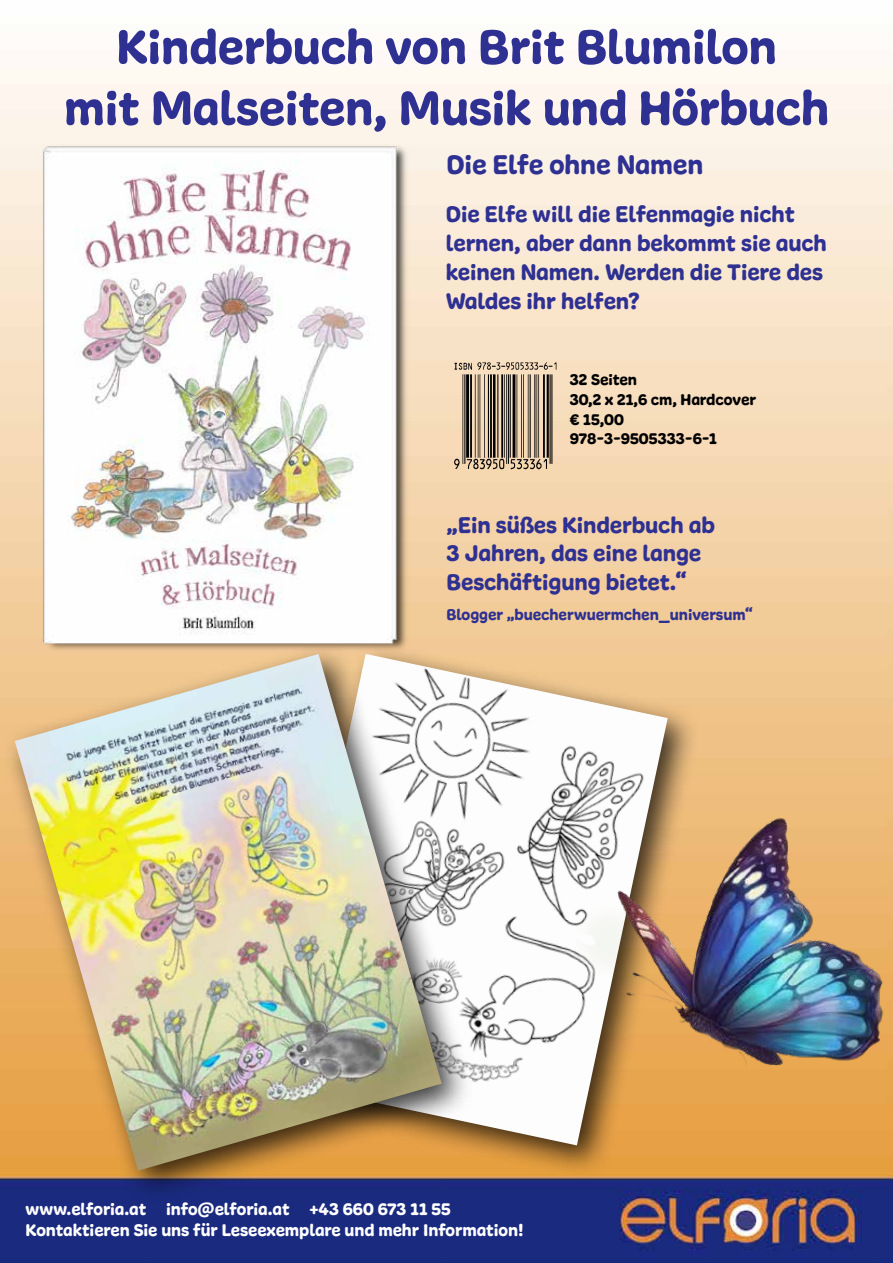
<style>
.page{position:relative;width:893px;height:1263px;background:#fff}
.page>*{position:absolute;margin:0;border:0;box-sizing:border-box;transform-origin:0 0}
.t1{font:51px/61.2px "Freude";color:#2e3092;text-align:center}
.t2{font:28.5px "Freude";color:#2e3092}
.t3{font:24px/28.8px "Freude";color:#2e3092}
.t4{font:18px/21.6px "Freude";color:#fff}
.t5{font:16.5px/19.8px "Freude";color:#000}
.t6{font:16.5px "Freude";color:#2e3092}
</style>
<div class="page">
<img style="left:0;top:67px;width:893px;height:1196px">
<img style="left:41px;top:142px;width:369px;height:501px">
<div style="left:263px;top:642px;width:437px;height:536px;background:#000;opacity:.75"></div>
<img style="left:474px;top:654px;width:194px;height:107px">
<div style="left:4px;top:643px;width:470px;height:559px;background:#000;opacity:.75"></div>
<img style="left:15px;top:654px;width:427px;height:517px">
<img style="left:472px;top:761px;width:421px;height:502px">
<img style="left:452px;top:362px;width:106px;height:108px">
<h1 class="t1" style="left:64px;top:17px;width:766px">Kinderbuch von Brit Blumilon<br>mit Malseiten, Musik und Hörbuch</h1>
<p class="t2" style="left:446px;top:147px;width:258px">Die Elfe ohne Namen</p>
<p class="t3" style="left:446px;top:200px;width:382px">Die Elfe will die Elfenmagie nicht lernen, aber dann bekommt sie auch keinen Namen. Werden die Tiere des<br>Waldes ihr helfen?</p>
<p class="t5" style="left:570px;top:370px;width:188px">32 Seiten<br>30,2 x 21,6 cm, Hardcover € 15,00<br>978-3-9505333-6-1</p>
<p class="t3" style="left:446px;top:510px;width:270px">„Ein süßes Kinderbuch ab<br>3 Jahren, das eine lange<br>Beschäftigung bietet.“</p>
<p class="t6" style="left:446px;top:605px;width:307px">Blogger „buecherwuermchen_universum“</p>
<p class="t4" style="left:26px;top:1198px;width:500px">www.elforia.at info@elforia.at +43 660 673 11 55<br>Kontaktieren Sie uns für Leseexemplare und mehr Information!</p>
</div>
